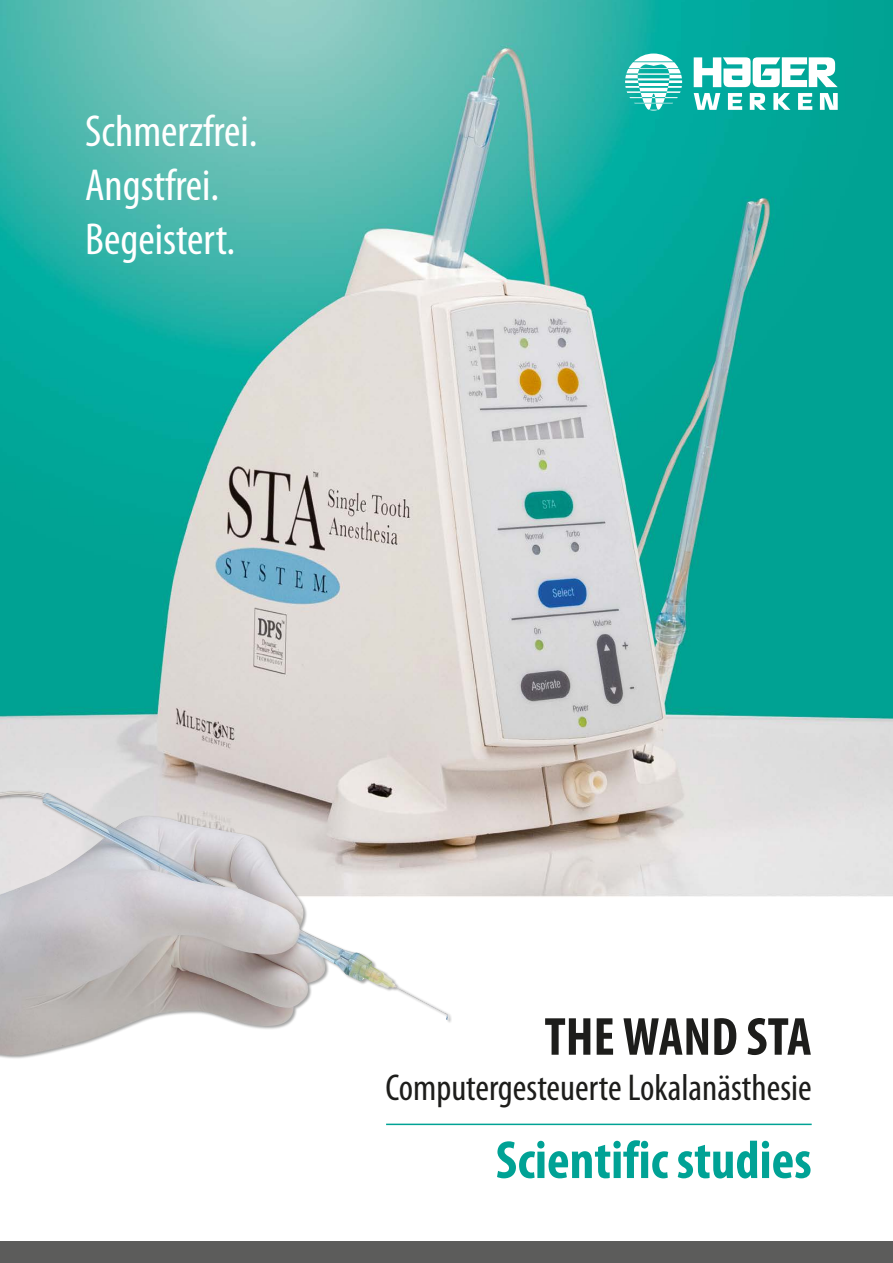
<style>
.page{position:relative;width:893px;height:1263px;background:#fff}
.page>*{position:absolute;margin:0;border:0;box-sizing:border-box;transform-origin:0 0}
.t1{font:700 condensed 54px "Myriad Pro";color:#00a295}
.t2{font:700 condensed 54px "Myriad Pro";color:#1d1d1b}
.t3{font:condensed 45px/54px "Myriad Pro";color:#fff}
.t4{font:condensed 37.5px "Myriad Pro";color:#1d1d1b}
</style>
<div class="page">
<img style="left:0;top:0;width:893px;height:897px">
<svg style="left:625px;top:54px;width:213px;height:57px"></svg>
<div style="left:0;top:790px;width:452px;height:270px;background:#1d1d1b;opacity:.4"></div>
<img style="left:0;top:791px;width:448px;height:265px">
<div style="left:0;top:1242px;width:893px;height:21px;background:#5c5c5b"></div>
<hr style="left:386px;top:1123px;width:426px;height:2px;background:#00a295">
<p class="t3" style="left:85px;top:104px;width:174px">Schmerzfrei.<br>Angstfrei.<br>Begeistert.</p>
<p class="t2" style="left:544px;top:1003px;width:269px">THE WAND STA</p>
<p class="t4" style="left:385px;top:1065px;width:428px">Computergesteuerte Lokalanästhesie</p>
<p class="t1" style="left:496px;top:1126px;width:317px">Scientific studies</p>
</div>
